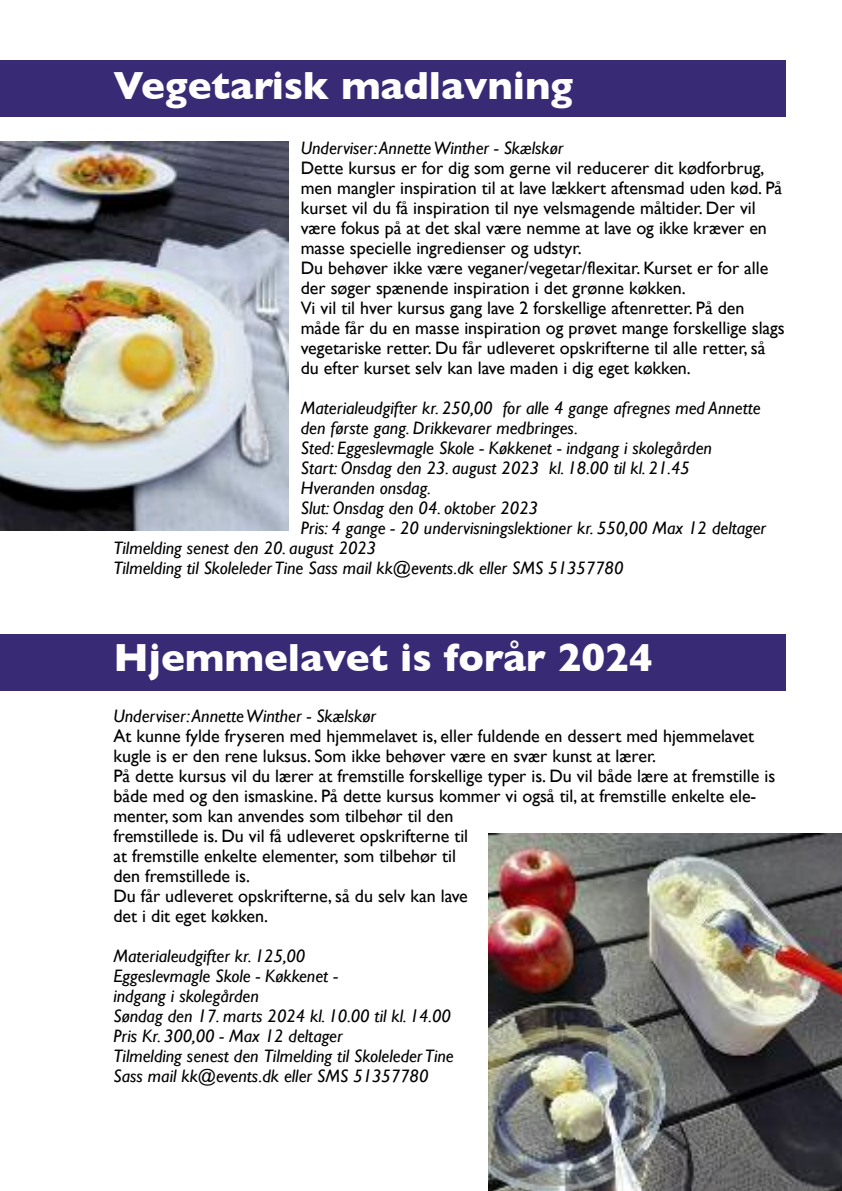
<style>
.page{position:relative;width:842px;height:1191px;background:#fff}
.page>*{position:absolute;margin:0;border:0;box-sizing:border-box;transform-origin:0 0}
.t1{font:700 40px "Gill Sans";color:#fff}
.t2{font:18px/20px "Gill Sans";color:#000}
.t3{font:italic 18px/20px "Gill Sans";color:#000}
</style>
<div class="page">
<div style="left:0;top:61px;width:785px;height:56px;background:#392a76"></div>
<div style="left:0;top:634px;width:785px;height:57px;background:#392a76"></div>
<img style="left:0;top:142px;width:289px;height:388px">
<img style="left:488px;top:833px;width:354px;height:358px">
<h1 class="t1" style="left:113px;top:62px;width:461px">Vegetarisk madlavning</h1>
<p class="t3" style="left:301px;top:138px;width:264px">Underviser:AnnetteWinther - Skælskør</p>
<p class="t2" style="left:301px;top:158px;width:486px">Dette kursus er for dig som gerne vil reducerer dit kødforbrug, men mangler inspiration til at lave lækkert aftensmad uden kød. På kurset vil du få inspiration til nye velsmagende måltider. Der vil være fokus på at det skal være nemme at lave og ikke kræver en masse specielle ingredienser og udstyr.<br>Du behøver ikke være veganer/vegetar/flexitar. Kurset er for alle der søger spænende inspiration i det grønne køkken.<br>Vi vil til hver kursus gang lave 2 forskellige aftenretter. På den måde får du en masse inspiration og prøvet mange forskellige slags vegetariske retter. Du får udleveret opskrifterne til alle retter, så du efter kurset selv kan lave maden i dig eget køkken.</p>
<p class="t3" style="left:301px;top:398px;width:461px">Materialeudgifter kr. 250,00 for alle 4 gange afregnes med Annette</p>
<p class="t3" style="left:301px;top:418px;width:279px">den første gang. Drikkevarer medbringes.</p>
<p class="t3" style="left:301px;top:438px;width:413px">Sted: Eggeslevmagle Skole - Køkkenet - indgang i skolegården</p>
<p class="t3" style="left:301px;top:458px;width:391px">Start: Onsdag den 23. august 2023 kl. 18.00 til kl. 21.45</p>
<p class="t3" style="left:301px;top:478px;width:132px">Hveranden onsdag.</p>
<p class="t3" style="left:301px;top:498px;width:239px">Slut: Onsdag den 04. oktober 2023</p>
<p class="t3" style="left:301px;top:518px;width:467px">Pris: 4 gange - 20 undervisningslektioner kr. 550,00 Max 12 deltager</p>
<p class="t3" style="left:113px;top:538px;width:264px">Tilmelding senest den 20. august 2023</p>
<p class="t3" style="left:113px;top:558px;width:511px">Tilmelding til Skoleleder Tine Sass mail kk@events.dk eller SMS 51357780</p>
<h1 class="t1" style="left:113px;top:634px;width:541px">Hjemmelavet is forår 2024</h1>
<p class="t3" style="left:113px;top:705px;width:264px">Underviser:AnnetteWinther - Skælskør</p>
<p class="t2" style="left:113px;top:725px;width:663px">At kunne fylde fryseren med hjemmelavet is, eller fuldende en dessert med hjemmelavet kugle is er den rene luksus. Som ikke behøver være en svær kunst at lærer.<br>På dette kursus vil du lærer at fremstille forskellige typer is. Du vil både lære at fremstille is både med og den ismaskine. På dette kursus kommer vi også til, at fremstille enkelte ele&shy;menter, som kan anvendes som tilbehør til den<br>fremstillede is. Du vil få udleveret opskrifterne til<br>at fremstille enkelte elementer, som tilbehør til<br>den fremstillede is.<br>Du får udleveret opskrifterne, så du selv kan lave<br>det i dit eget køkken.</p>
<p class="t3" style="left:113px;top:945px;width:342px">Materialeudgifter kr. 125,00<br>Eggeslevmagle Skole - Køkkenet -<br>indgang i skolegården<br>Søndag den 17. marts 2024 kl. 10.00 til kl. 14.00<br>Pris Kr. 300,00 - Max 12 deltager<br>Tilmelding senest den Tilmelding til Skoleleder Tine Sass mail kk@events.dk eller SMS 51357780</p>
</div>
